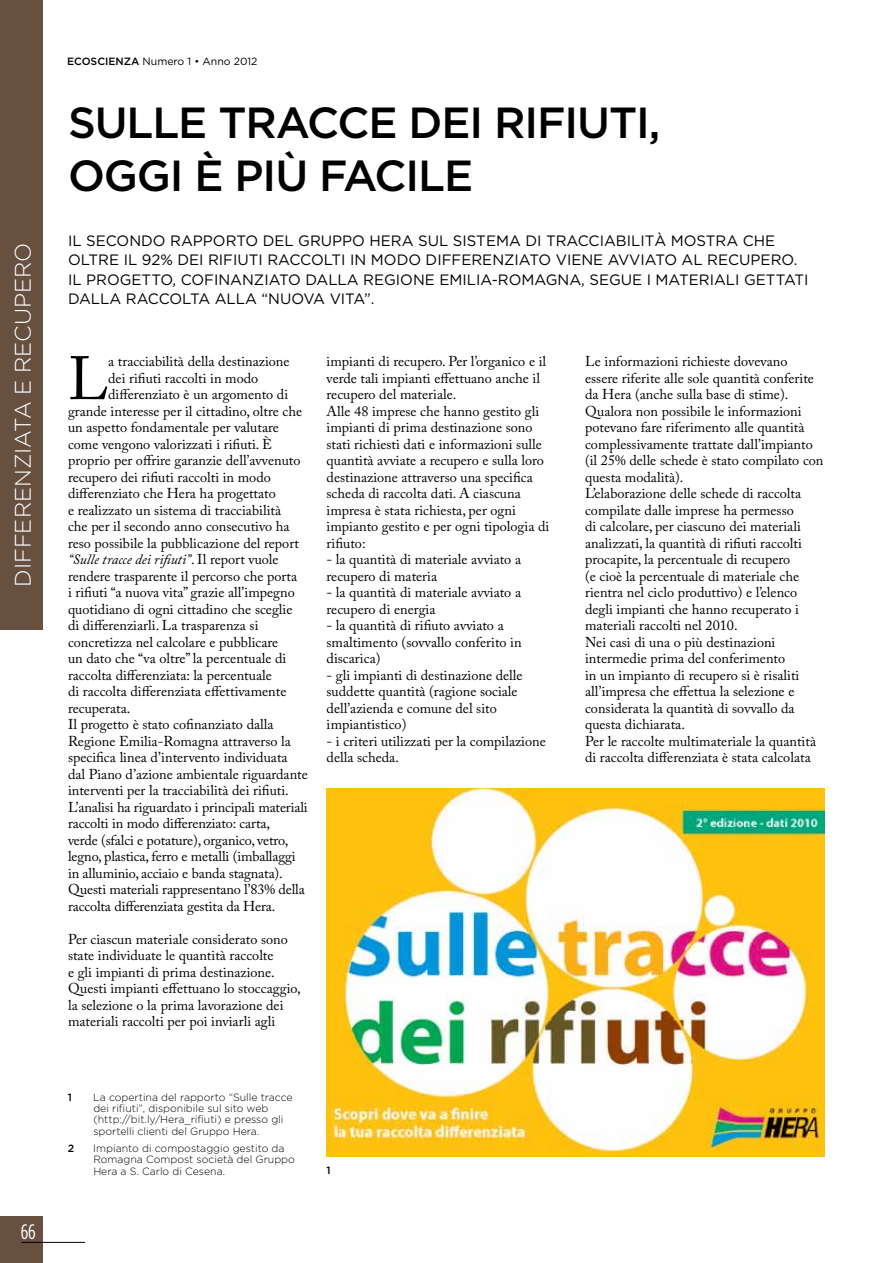
<style>
.page{position:relative;width:893px;height:1263px;background:#fff}
.page>*{position:absolute;margin:0;border:0;box-sizing:border-box;transform-origin:0 0}
.t1{font:60.6px "Adobe Caslon Pro";color:#000}
.t2{font:500 43.5px/52.5px "Gotham";letter-spacing:.27em;color:#000}
.t3{font:300 22.5px "Gotham HTF";color:#fff}
.t4{font:21px "Gotham Condensed";color:#fff}
.t5{font:15px "Gotham";color:#000}
.t6{font:14.25px/16.5px "Adobe Caslon Pro";color:#000}
.t7{font:italic 14.25px "Adobe Caslon Pro";color:#000}
.t8{font:300 10.5px/11.2px "Gotham";color:#000}
.t9{font:10.5px "Gotham";color:#000}
.t10{font:500 10.5px "Gotham";color:#000}
.s1{font-weight:500}
.s2{font-style:normal}
</style>
<div class="page">
<div style="left:0;top:1216px;width:43px;height:47px;background:#685041"></div>
<hr style="left:21px;top:1242px;width:64px;height:1px;background:#000">
<div style="left:0;top:0;width:43px;height:629px;background:#685041"></div>
<img style="left:327px;top:789px;width:498px;height:367px">
<p class="t3" style="left:11px;top:587px;width:346px;rotate:-90deg">differenziata e recupero</p>
<p class="t4" style="left:21px;top:1221px;width:17px">66</p>
<p class="t9" style="left:67px;top:55px;width:192px"><span class="s1">ECOSCIENZA</span> NUMERO 1 • ANNO 2012</p>
<p class="t2" style="left:68px;top:96px;width:594px;text-indent:110px">E TRACCE DEI RIFIUTI,<br>OGG I È PIÙ FACILE</p>
<p class="t2" style="left:68px;top:96px;width:28px">SULL</p>
<p class="t5" style="left:68px;top:232px;width:31px">IL SECONDO</p>
<p class="t5" style="left:170px;top:232px;width:12px">RAPPORTO</p>
<p class="t5" style="left:263px;top:232px;width:11px">DEL</p>
<p class="t5" style="left:298px;top:232px;width:46px">GRUPPO</p>
<p class="t5" style="left:370px;top:232px;width:12px">HERA</p>
<p class="t5" style="left:418px;top:232px;width:46px">SUL SISTEMA</p>
<p class="t5" style="left:525px;top:232px;width:31px">DI TRACCIABILIT</p>
<p class="t5" style="left:654px;top:232px;width:41px">À MOSTRA</p>
<p class="t5" style="left:743px;top:232px;width:32px">CHE</p>
<p class="t5" style="left:68px;top:252px;width:11px">OLTRE</p>
<p class="t5" style="left:124px;top:252px;width:63px">IL 92% DEI</p>
<p class="t5" style="left:208px;top:252px;width:8px">RIFI</p>
<p class="t5" style="left:237px;top:252px;width:41px">UTI RACCOLTI</p>
<p class="t5" style="left:350px;top:252px;width:34px">IN MODO</p>
<p class="t5" style="left:426px;top:252px;width:11px">DIFFERENZIATO</p>
<p class="t5" style="left:556px;top:252px;width:11px">VIENE</p>
<p class="t5" style="left:608px;top:252px;width:11px">AVVIATO</p>
<p class="t5" style="left:682px;top:252px;width:37px">AL REC</p>
<p class="t5" style="left:739px;top:252px;width:23px">UPERO</p>
<p class="t5" style="left:794px;top:252px;width:5px">.</p>
<p class="t5" style="left:68px;top:271px;width:30px">IL PROGETTO</p>
<p class="t5" style="left:172px;top:271px;width:20px">, COFINANZIATO</p>
<p class="t5" style="left:305px;top:271px;width:12px">DALLA</p>
<p class="t5" style="left:363px;top:271px;width:22px">REGIONE</p>
<p class="t5" style="left:439px;top:271px;width:20px">EMILIA</p>
<p class="t5" style="left:492px;top:271px;width:30px">-ROMAGNA</p>
<p class="t5" style="left:581px;top:271px;width:19px">, SEG</p>
<p class="t5" style="left:621px;top:271px;width:45px">UEIMATERIALI</p>
<p class="t5" style="left:744px;top:271px;width:10px">GETTATI</p>
<p class="t5" style="left:68px;top:291px;width:12px">DALLA</p>
<p class="t5" style="left:126px;top:291px;width:12px">RACCOLTA</p>
<p class="t5" style="left:215px;top:291px;width:12px">ALLA</p>
<p class="t5" style="left:262px;top:291px;width:42px">“NUOVA</p>
<p class="t5" style="left:330px;top:291px;width:10px">VITA</p>
<p class="t5" style="left:364px;top:291px;width:12px">”.</p>
<p class="t1" style="left:68px;top:343px;width:42px">L</p>
<p class="t6" style="left:108px;top:353px;width:183px">a tracciabilità della destinazione</p>
<p class="t6" style="left:108px;top:369px;width:152px">dei rifiuti raccolti in modo</p>
<p class="t6" style="left:108px;top:386px;width:181px">differenziato è un argomento di</p>
<p class="t6" style="left:68px;top:402px;width:236px">grande interesse per il cittadino, oltre che</p>
<p class="t6" style="left:68px;top:419px;width:212px">un aspetto fondamentale per valutare</p>
<p class="t6" style="left:68px;top:435px;width:204px">come vengono valorizzati i rifiuti. È</p>
<p class="t6" style="left:68px;top:452px;width:234px">proprio per offrire garanzie dell’avvenuto</p>
<p class="t6" style="left:68px;top:468px;width:204px">recupero dei rifiuti raccolti in modo</p>
<p class="t6" style="left:68px;top:485px;width:209px">differenziato che Hera ha progettato</p>
<p class="t6" style="left:68px;top:501px;width:215px">e realizzato un sistema di tracciabilità</p>
<p class="t6" style="left:68px;top:518px;width:223px">che per il secondo anno consecutivo ha</p>
<p class="t6" style="left:68px;top:534px;width:232px">reso possibile la pubblicazione del report</p>
<p class="t7" style="left:68px;top:551px;width:212px">“Sulle tracce dei rifiuti”<span class="s2">. Il report vuole</span></p>
<p class="t6" style="left:68px;top:567px;width:231px">rendere trasparente il percorso che porta</p>
<p class="t6" style="left:68px;top:584px;width:228px">i rifiuti “a nuova vita” grazie all’impegno</p>
<p class="t6" style="left:68px;top:600px;width:226px">quotidiano di ogni cittadino che sceglie</p>
<p class="t6" style="left:68px;top:617px;width:192px">di differenziarli. La trasparenza si</p>
<p class="t6" style="left:68px;top:633px;width:212px">concretizza nel calcolare e pubblicare</p>
<p class="t6" style="left:68px;top:650px;width:220px">un dato che “va oltre” la percentuale di</p>
<p class="t6" style="left:68px;top:666px;width:205px">raccolta differenziata: la percentuale</p>
<p class="t6" style="left:68px;top:683px;width:220px">di raccolta differenziata effettivamente</p>
<p class="t6" style="left:68px;top:699px;width:64px">recuperata.</p>
<p class="t6" style="left:68px;top:716px;width:207px">Il progetto è stato cofinanziato dalla</p>
<p class="t6" style="left:68px;top:732px;width:224px">Regione Emilia-Romagna attraverso la</p>
<p class="t6" style="left:68px;top:749px;width:221px">specifica linea d’intervento individuata</p>
<p class="t6" style="left:68px;top:765px;width:241px">dal Piano d’azione ambientale riguardante</p>
<p class="t6" style="left:68px;top:782px;width:222px">interventi per la tracciabilità dei rifiuti.</p>
<p class="t6" style="left:68px;top:798px;width:241px">L’analisi ha riguardato i principali materiali</p>
<p class="t6" style="left:68px;top:815px;width:203px">raccolti in modo differenziato: carta,</p>
<p class="t6" style="left:68px;top:831px;width:222px">verde (sfalci e potature), organico, vetro,</p>
<p class="t6" style="left:68px;top:848px;width:229px">legno, plastica, ferro e metalli (imballaggi</p>
<p class="t6" style="left:68px;top:864px;width:216px">in alluminio, acciaio e banda stagnata).</p>
<p class="t6" style="left:68px;top:881px;width:238px">Questi materiali rappresentano l’83% della</p>
<p class="t6" style="left:68px;top:897px;width:209px">raccolta differenziata gestita da Hera.</p>
<p class="t6" style="left:68px;top:930px;width:234px">Per ciascun materiale considerato sono state individuate le quantità raccolte<br>e gli impianti di prima destinazione.<br>Questi impianti effettuano lo stoccaggio, la selezione o la prima lavorazione dei materiali raccolti per poi inviarli agli</p>
<p class="t6" style="left:327px;top:353px;width:224px">impianti di recupero. Per l’organico e il verde tali impianti effettuano anche il recupero del materiale.<br>Alle 48 imprese che hanno gestito gli impianti di prima destinazione sono stati richiesti dati e informazioni sulle quantità avviate a recupero e sulla loro destinazione attraverso una specifica scheda di raccolta dati. A ciascuna impresa è stata richiesta, per ogni impianto gestito e per ogni tipologia di rifiuto:</p>
<p class="t6" style="left:327px;top:551px;width:196px">- la quantità di materiale avviato a recupero di materia</p>
<p class="t6" style="left:327px;top:584px;width:196px">- la quantità di materiale avviato a recupero di energia</p>
<p class="t6" style="left:327px;top:617px;width:197px">- la quantità di rifiuto avviato a smaltimento (sovvallo conferito in discarica)</p>
<p class="t6" style="left:327px;top:666px;width:198px">- gli impianti di destinazione delle suddette quantità (ragione sociale dell’azienda e comune del sito impiantistico)</p>
<p class="t6" style="left:327px;top:732px;width:221px">- i criteri utilizzati per la compilazione della scheda.</p>
<p class="t10" style="left:68px;top:1091px;width:6px">1</p>
<p class="t8" style="left:93px;top:1091px;width:201px">La copertina del rapporto “Sulle tracce dei rifiuti”, disponibile sul sito web (http://bit.ly/Hera_rifiuti) e presso gli sportelli clienti del Gruppo Hera.</p>
<p class="t10" style="left:68px;top:1142px;width:8px">2</p>
<p class="t8" style="left:93px;top:1143px;width:203px">Impianto di compostaggio gestito da<br>Romagna Compost società del Gruppo<br>Hera a S. Carlo di Cesena.</p>
<p class="t10" style="left:327px;top:1164px;width:6px">1</p>
<p class="t6" style="left:585px;top:353px;width:240px">Le informazioni richieste dovevano essere riferite alle sole quantità conferite da Hera (anche sulla base di stime).<br>Qualora non possibile le informazioni potevano fare riferimento alle quantità complessivamente trattate dall’impianto (il 25% delle schede è stato compilato con questa modalità).<br>L’elaborazione delle schede di raccolta compilate dalle imprese ha permesso<br>di calcolare, per ciascuno dei materiali analizzati, la quantità di rifiuti raccolti procapite, la percentuale di recupero<br>(e cioè la percentuale di materiale che rientra nel ciclo produttivo) e l’elenco degli impianti che hanno recuperato i materiali raccolti nel 2010.<br>Nei casi di una o più destinazioni intermedie prima del conferimento<br>in un impianto di recupero si è risaliti all’impresa che effettua la selezione e considerata la quantità di sovvallo da questa dichiarata.<br>Per le raccolte multimateriale la quantità di raccolta differenziata è stata calcolata</p>
</div>
